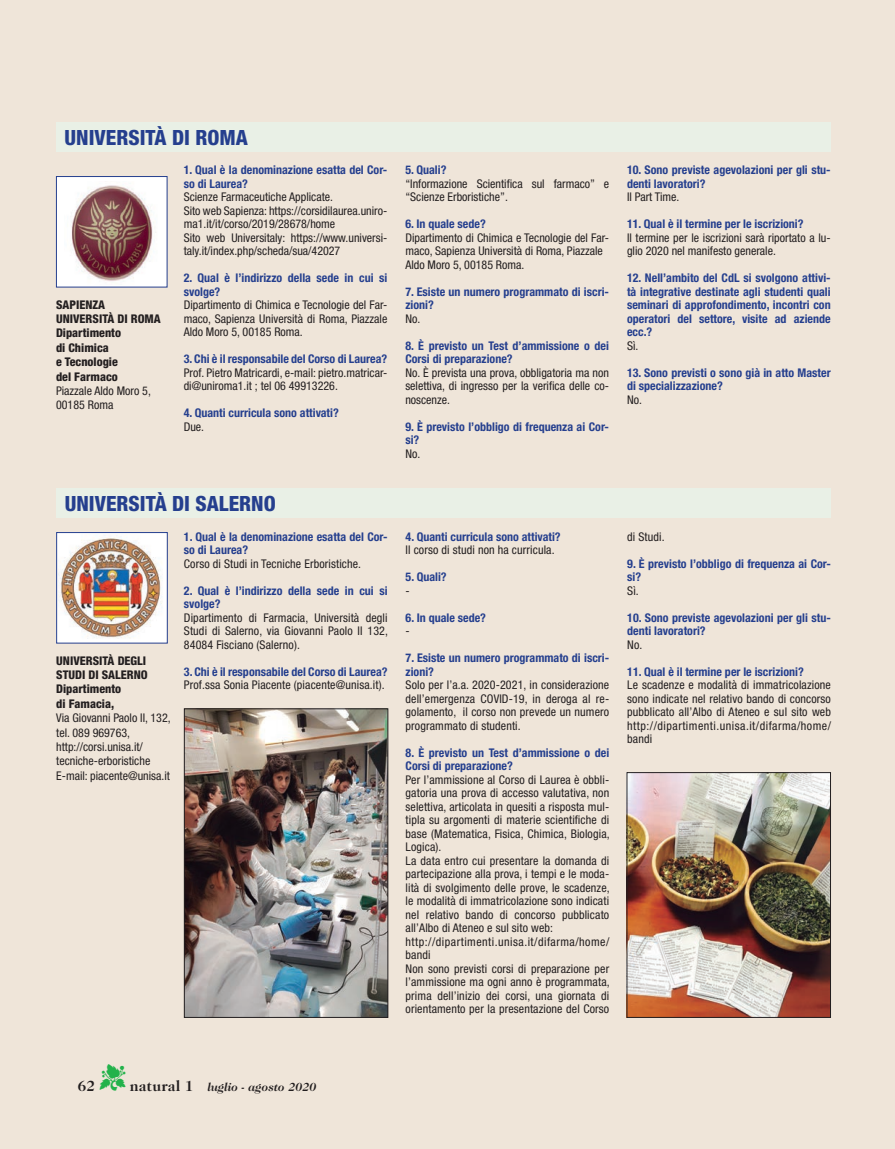
<style>
.page{position:relative;width:895px;height:1149px;background:#fff}
.page>*{position:absolute;margin:0;border:0;box-sizing:border-box;transform-origin:0 0}
.t1{font:800 condensed 21px "Helvetica Neue LT Std";color:#253f8e}
.t2{font:700 15px "Caslon 224 IT Cby BT";color:#231f20}
.tex{font:condensed 12px/13.5px "Helvetica Neue LT Std";color:#231f20}
.Domande{font:700 condensed 12px/13.5px "Helvetica Neue LT Std";color:#253f8e}
.t3{font:800 condensed 12px "Helvetica Neue LT Std";color:#231f20}
.tex-2{font:condensed 12px/13.5px "Helvetica Neue LT Std";letter-spacing:.04em;color:#231f20}
.t4{font:italic 700 12px "Caslon 224 IT Cby BT";color:#231f20}
.s1{color:#23b24b}
.s2{font-style:normal;font-size:15px}
</style>
<div class="page">
<div style="left:0;top:0;width:894px;height:1149px;background:#efe5d9"></div>
<div style="left:56px;top:489px;width:774px;height:29px;background:#e9f0e6"></div>
<div style="left:57px;top:533px;width:110px;height:110px;background:#fff"></div>
<img style="left:58px;top:537px;width:105px;height:102px">
<div style="left:56px;top:532px;width:112px;height:111px;border:1px solid #253f8e"></div>
<div style="left:56px;top:122px;width:774px;height:29px;background:#e9f0e6"></div>
<div style="left:56px;top:177px;width:111px;height:110px;background:#fff"></div>
<img style="left:71px;top:185px;width:85px;height:96px">
<div style="left:56px;top:176px;width:111px;height:111px;border:1px solid #253f8e"></div>
<img style="left:186px;top:710px;width:200px;height:306px">
<div style="left:184px;top:708px;width:204px;height:310px;border:1px solid #231f20"></div>
<img style="left:628px;top:774px;width:200px;height:242px">
<div style="left:626px;top:772px;width:204px;height:246px;border:1px solid #231f20"></div>
<p class="t1" style="left:65px;top:124px;width:185px">UNIVERSITÀ DI ROMA</p>
<p class="t3" style="left:56px;top:297px;width:51px">SAPIENZA</p>
<p class="t3" style="left:56px;top:311px;width:106px">UNIVERSITÀ DI ROMA</p>
<p class="t3" style="left:56px;top:326px;width:66px">Dipartimento</p>
<p class="t3" style="left:56px;top:340px;width:54px">di Chimica</p>
<p class="t3" style="left:56px;top:355px;width:63px">e Tecnologie</p>
<p class="t3" style="left:56px;top:369px;width:63px">del Farmaco</p>
<p class="tex" style="left:56px;top:384px;width:96px;line-height:14.4px">Piazzale Aldo Moro 5,<br>00185 Roma</p>
<p class="Domande" style="left:184px;top:163px;width:205px">1. Qual è la denominazione esatta del Cor&shy;so di Laurea?</p>
<p class="tex" style="left:184px;top:190px;width:151px">Scienze Farmaceutiche Applicate.</p>
<p class="tex" style="left:184px;top:204px;width:205px">Sito web Sapienza: https://corsidilaurea.uniro&shy;ma1.it/it/corso/2019/28678/home</p>
<p class="tex" style="left:184px;top:231px;width:205px">Sito web Universitaly: https://www.universi&shy;taly.it/index.php/scheda/sua/42027</p>
<p class="Domande" style="left:184px;top:271px;width:205px">2. Qual è l’indirizzo della sede in cui si svolge?</p>
<p class="tex" style="left:184px;top:298px;width:205px;text-align:justify">Dipartimento di Chimica e Tecnologie del Far&shy;maco, Sapienza Università di Roma, Piazzale Aldo Moro 5, 00185 Roma.</p>
<p class="Domande" style="left:184px;top:352px;width:205px">3. Chi è il responsabile del Corso di Laurea?</p>
<p class="tex" style="left:184px;top:366px;width:205px">Prof. Pietro Matricardi, e-mail: pietro.matricar&shy;di@uniroma1.it ; tel 06 49913226.</p>
<p class="Domande" style="left:184px;top:406px;width:156px">4. Quanti curricula sono attivati?</p>
<p class="tex" style="left:184px;top:420px;width:22px">Due.</p>
<p class="t1" style="left:65px;top:491px;width:212px">UNIVERSITÀ DI SALERNO</p>
<p class="t3" style="left:56px;top:653px;width:91px">UNIVERSITÀ DEGLI</p>
<p class="t3" style="left:56px;top:667px;width:93px">STUDI DI SALERNO</p>
<p class="t3" style="left:56px;top:682px;width:66px">Dipartimento</p>
<p class="t3" style="left:56px;top:696px;width:59px">di Famacia,</p>
<p class="tex" style="left:56px;top:711px;width:116px;line-height:14.4px">Via Giovanni Paolo II, 132, tel. 089 969763,</p>
<p class="tex" style="left:56px;top:740px;width:95px;line-height:14.4px">http://corsi.unisa.it/ tecniche-erboristiche</p>
<p class="tex" style="left:56px;top:769px;width:115px">E-mail: piacente@unisa.it</p>
<p class="Domande" style="left:184px;top:530px;width:205px">1. Qual è la denominazione esatta del Cor&shy;so di Laurea?</p>
<p class="tex" style="left:184px;top:557px;width:179px">Corso di Studi in Tecniche Erboristiche.</p>
<p class="Domande" style="left:184px;top:584px;width:205px">2. Qual è l’indirizzo della sede in cui si svolge?</p>
<p class="tex" style="left:184px;top:611px;width:205px;text-align:justify">Dipartimento di Farmacia, Università degli Studi di Salerno, via Giovanni Paolo II 132, 84084 Fisciano (Salerno).</p>
<p class="Domande" style="left:184px;top:665px;width:205px">3. Chi è il responsabile del Corso di Laurea?</p>
<p class="tex" style="left:184px;top:678px;width:202px">Prof.ssa Sonia Piacente (piacente@unisa.it).</p>
<p class="Domande" style="left:405px;top:163px;width:43px">5. Quali?</p>
<p class="tex" style="left:405px;top:177px;width:205px">“Informazione Scientifica sul farmaco” e “Scienze Erboristiche”.</p>
<p class="Domande" style="left:405px;top:217px;width:82px">6. In quale sede?</p>
<p class="tex" style="left:405px;top:231px;width:205px">Dipartimento di Chimica e Tecnologie del Far&shy;maco, Sapienza Università di Roma, Piazzale</p>
<p class="tex" style="left:405px;top:258px;width:120px">Aldo Moro 5, 00185 Roma.</p>
<p class="Domande" style="left:405px;top:284px;width:205px">7. Esiste un numero programmato di iscri&shy;zioni?</p>
<p class="tex" style="left:405px;top:312px;width:16px">No.</p>
<p class="Domande" style="left:405px;top:338px;width:205px">8. È previsto un Test d’ammissione o dei<br>Corsi di preparazione?</p>
<p class="tex" style="left:405px;top:366px;width:205px;text-align:justify">No. È prevista una prova, obbligatoria ma non selettiva, di ingresso per la verifica delle co&shy;noscenze.</p>
<p class="Domande" style="left:405px;top:419px;width:205px">9. È previsto l’obbligo di frequenza ai Cor&shy;si?</p>
<p class="tex" style="left:405px;top:447px;width:16px">No.</p>
<p class="Domande" style="left:626px;top:163px;width:205px">10. Sono previste agevolazioni per gli stu&shy;denti lavoratori?</p>
<p class="tex" style="left:626px;top:190px;width:54px">Il Part Time.</p>
<p class="Domande" style="left:626px;top:217px;width:178px">11. Qual è il termine per le iscrizioni?</p>
<p class="tex" style="left:626px;top:231px;width:205px">Il termine per le iscrizioni sarà riportato a lu&shy;glio 2020 nel manifesto generale.</p>
<p class="Domande" style="left:626px;top:271px;width:205px;text-align:justify">12. Nell’ambito del CdL si svolgono attivi&shy;tà integrative destinate agli studenti quali seminari di approfondimento, incontri con operatori del settore, visite ad aziende ecc.?</p>
<p class="tex" style="left:626px;top:339px;width:13px">Sì.</p>
<p class="Domande" style="left:626px;top:365px;width:205px">13. Sono previsti o sono già in atto Master di specializzazione?</p>
<p class="tex" style="left:626px;top:393px;width:16px">No.</p>
<p class="Domande" style="left:405px;top:530px;width:156px">4. Quanti curricula sono attivati?</p>
<p class="tex" style="left:405px;top:543px;width:150px">Il corso di studi non ha curricula.</p>
<p class="Domande" style="left:405px;top:570px;width:43px">5. Quali?</p>
<p class="tex" style="left:405px;top:584px;width:6px">-</p>
<p class="Domande" style="left:405px;top:611px;width:82px">6. In quale sede?</p>
<p class="tex" style="left:405px;top:624px;width:6px">-</p>
<p class="Domande" style="left:405px;top:651px;width:205px">7. Esiste un numero programmato di iscri&shy;zioni?</p>
<p class="tex" style="left:405px;top:678px;width:205px;text-align:justify">Solo per l’a.a. 2020-2021, in considerazione dell’emergenza COVID-19, in deroga al re&shy;golamento, il corso non prevede un numero programmato di studenti.</p>
<p class="Domande" style="left:405px;top:746px;width:205px">8. È previsto un Test d’ammissione o dei<br>Corsi di preparazione?</p>
<p class="tex" style="left:405px;top:773px;width:205px;text-align:justify">Per l’ammissione al Corso di Laurea è obbli&shy;gatoria una prova di accesso valutativa, non selettiva, articolata in quesiti a risposta mul&shy;tipla su argomenti di materie scientifiche di base (Matematica, Fisica, Chimica, Biologia, Logica).</p>
<p class="tex" style="left:405px;top:854px;width:205px;text-align:justify">La data entro cui presentare la domanda di partecipazione alla prova, i tempi e le moda&shy;lità di svolgimento delle prove, le scadenze, le modalità di immatricolazione sono indicati nel relativo bando di concorso pubblicato all’Albo di Ateneo e sul sito web:</p>
<p class="tex-2" style="left:405px;top:935px;width:205px">http://dipartimenti.unisa.it/difarma/home/ bandi</p>
<p class="tex" style="left:405px;top:962px;width:205px;text-align:justify">Non sono previsti corsi di preparazione per l’ammissione ma ogni anno è programmata, prima dell’inizio dei corsi, una giornata di orientamento per la presentazione del Corso</p>
<p class="tex" style="left:627px;top:530px;width:39px">di Studi.</p>
<p class="Domande" style="left:627px;top:557px;width:205px">9. È previsto l’obbligo di frequenza ai Cor&shy;si?</p>
<p class="tex" style="left:627px;top:584px;width:13px">Sì.</p>
<p class="Domande" style="left:627px;top:611px;width:205px">10. Sono previste agevolazioni per gli stu&shy;denti lavoratori?</p>
<p class="tex" style="left:627px;top:638px;width:17px">No.</p>
<p class="Domande" style="left:627px;top:665px;width:178px">11. Qual è il termine per le iscrizioni?</p>
<p class="tex" style="left:627px;top:678px;width:205px;text-align:justify">Le scadenze e modalità di immatricolazione sono indicate nel relativo bando di concorso pubblicato all’Albo di Ateneo e sul sito web http://dipartimenti.unisa.it/difarma/home/ bandi</p>
<p class="t4" style="left:100px;top:1079px;width:218px"><span class="s1">▼</span> <span class="s2">natural 1</span> luglio - agosto 2020</p>
<p class="t2" style="left:77px;top:1077px;width:19px">62</p>
</div>
